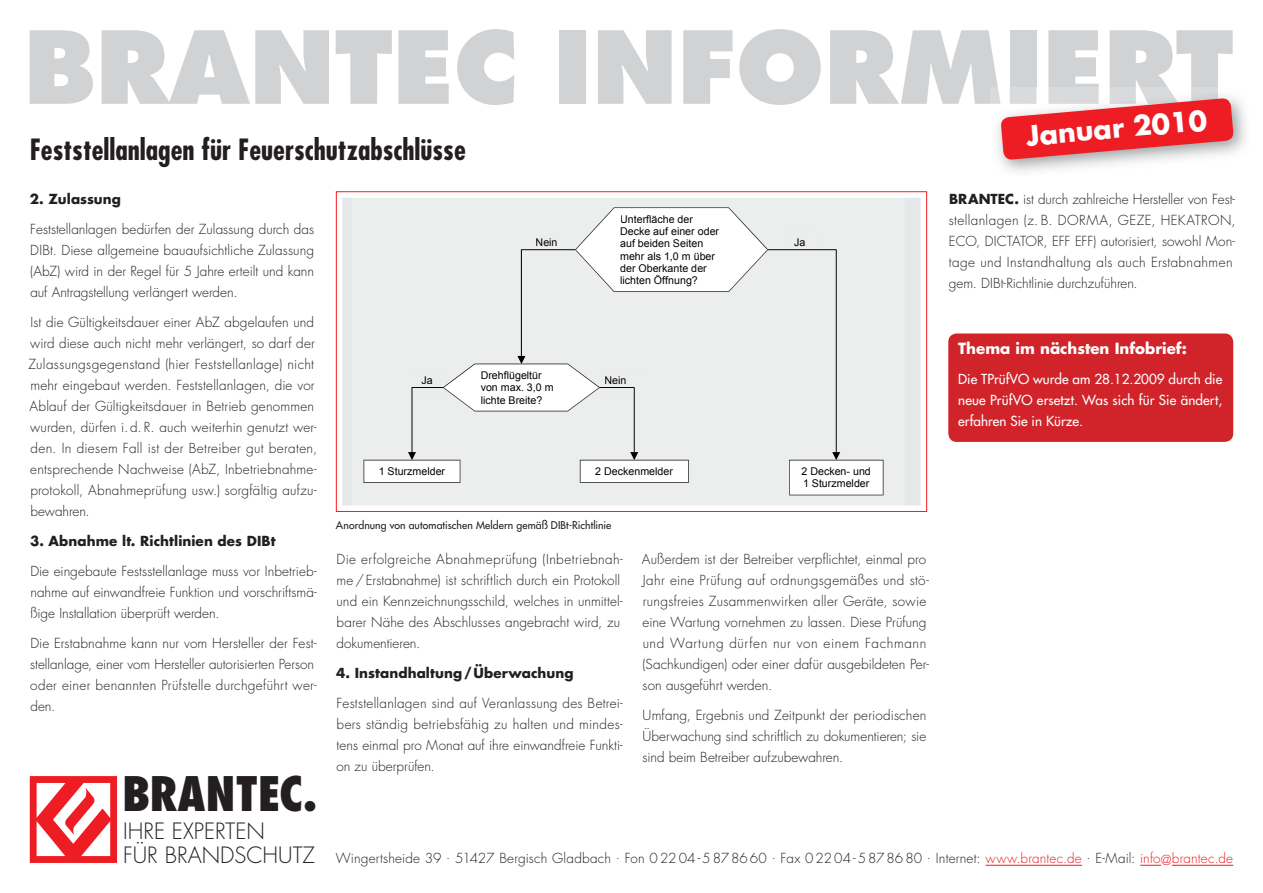
<style>
.page{position:relative;width:1263px;height:893px;background:#fff}
.page>*{position:absolute;margin:0;border:0;box-sizing:border-box;transform-origin:0 0}
.t1{font:800 97.5px "Futura";color:#d1d2d4}
.t2{font:800 condensed 46.35px "Futura";color:#231f20}
.t3{font:700 condensed 28.5px "Futura";color:#231f20}
.t4{font:700 27px "Futura";color:#fff}
.t5{font:300 21.9px "Futura";color:#231f20}
.t6{font:700 15px "Futura";color:#fff}
.t7{font:300 13.5px/21px "Futura";letter-spacing:.01em;color:#231f20}
.t8{font:13.5px/21px "Futura";letter-spacing:.01em;color:#fff;text-align:justify}
.t9{font:700 13.5px "Futura";letter-spacing:.005em;color:#231f20}
.t10{font:10.65px/12.3px "Arial";color:#010000}
.t11{font:10.5px "Futura";letter-spacing:.01em;color:#231f20}
.s1{font-weight:700}
.s2{font-size:21.9px}
.s3{color:#ee1d23}
</style>
<div class="page">
<div style="left:342px;top:198px;width:579px;height:308px;background:#e6e7e9"></div>
<svg style="left:30px;top:776px;width:87px;height:87px"></svg>
<hr style="left:986px;top:865px;width:96px;height:1px;background:#ee1d23">
<svg style="left:1140px;top:865px;width:21px;height:1px"></svg>
<hr style="left:1172px;top:865px;width:61px;height:1px;background:#ee1d23">
<img style="left:990px;top:88px;width:46px;height:16px">
<img style="left:1048px;top:88px;width:185px;height:10px">
<svg style="left:1000px;top:98px;width:234px;height:62px;background:#e95c61"></svg>
<div style="left:948px;top:333px;width:285px;height:109px;background:#d1232a;border-radius:9px"></div>
<div style="left:352px;top:198px;width:553px;height:307px;background:#eceded"></div>
<hr style="left:352px;top:505px;width:553px;height:3px;background:#fff">
<svg style="left:364px;top:207px;width:519px;height:288px"></svg>
<h1 class="t1" style="left:24px;top:7px;width:1211px">BRANTEC iNfoRmiERT</h1>
<h3 class="t4" style="left:1025px;top:117px;width:183px;rotate:-5deg">Januar 2010</h3>
<h3 class="t3" style="left:30px;top:131px;width:438px">Feststellanlagen für Feuerschutzabschlüsse</h3>
<p class="t9" style="left:30px;top:190px;width:93px">2. Zulassung</p>
<p class="t7" style="left:30px;top:219px;width:285px;text-align:justify">Feststellanlagen bedürfen der Zulassung durch das DIBt. Diese allgemeine bauaufsichtliche Zulassung (AbZ) wird in der Regel für 5 Jahre erteilt und kann auf Antragstellung verlängert werden.</p>
<p class="t7" style="left:28px;top:312px;width:290px">Ist die Gültigkeitsdauer einer AbZ abgelaufen und wird diese auch nicht mehr verlängert, so darf der Zulassungsgegenstand (hier Feststellanlage) nicht mehr eingebaut werden. Feststellanlagen, die vor Ablauf der Gültigkeitsdauer in Betrieb genommen wurden, dürfen i. d. R. auch weiterhin genutzt wer&shy;den. In diesem Fall ist der Betreiber gut beraten, entsprechende Nachweise (AbZ, Inbetriebnahme&shy;protokoll, Abnahmeprüfung usw.) sorgfältig aufzu&shy;bewahren.</p>
<p class="t9" style="left:30px;top:532px;width:247px">3. Abnahme lt. Richtlinien des DIBt</p>
<p class="t7" style="left:30px;top:561px;width:288px;text-align:justify">Die eingebaute Festsstellanlage muss vor Inbetrieb&shy;nahme auf einwandfreie Funktion und vorschriftsmä&shy;ßige Installation überprüft werden.</p>
<p class="t7" style="left:30px;top:633px;width:288px">Die Erstabnahme kann nur vom Hersteller der Fest&shy;stellanlage, einer vom Hersteller autorisierten Person oder einer benannten Prüfstelle durchgeführt wer&shy;den.</p>
<p class="t7" style="left:949px;top:189px;width:288px"><span class="s1">BRANTEC.</span> ist durch zahlreiche Hersteller von Fest&shy;stellanlagen (z. B. DORMA, GEZE, HEKATRON, ECO, DICTATOR, EFF EFF) autorisiert, sowohl Mon&shy;tage und Instandhaltung als auch Erstabnahmen gem. DIBt-Richtlinie durchzuführen.</p>
<p class="t10" style="left:620px;top:213px;width:100px">Unterfläche der<br>Decke auf einer oder auf beiden Seiten mehr als 1,0 m über der Oberkante der lichten Öffnung?</p>
<p class="t10" style="left:536px;top:237px;width:23px">Nein</p>
<p class="t10" style="left:794px;top:237px;width:13px">Ja</p>
<p class="t6" style="left:958px;top:338px;width:230px">Thema im nächsten Infobrief:</p>
<p class="t8" style="left:958px;top:368px;width:265px">Die TPrüfVO wurde am 28.12.2009 durch die neue PrüfVO ersetzt. Was sich für Sie ändert, erfahren Sie in Kürze.</p>
<p class="t10" style="left:481px;top:369px;width:74px">Drehflügeltür von max. 3,0 m lichte Breite?</p>
<p class="t10" style="left:422px;top:374px;width:13px">Ja</p>
<p class="t10" style="left:605px;top:374px;width:23px">Nein</p>
<p class="t10" style="left:379px;top:465px;width:68px">1 Sturzmelder</p>
<p class="t10" style="left:595px;top:465px;width:79px">2 Deckenmelder</p>
<p class="t10" style="left:801px;top:465px;width:71px">2 Decken- und<br>1 Sturzmelder</p>
<p class="t11" style="left:336px;top:518px;width:277px">Anordnung von automatischen Meldern gemäß DIBt-Richtlinie</p>
<p class="t7" style="left:336px;top:548px;width:288px">Die erfolgreiche Abnahmeprüfung (Inbetriebnah&shy;me / Erstabnahme) ist schriftlich durch ein Protokoll und ein Kennzeichnungsschild, welches in unmittel&shy;barer Nähe des Abschlusses angebracht wird, zu dokumentieren.</p>
<p class="t9" style="left:336px;top:663px;width:239px">4. Instandhaltung / Überwachung</p>
<p class="t7" style="left:336px;top:692px;width:288px;text-align:justify">Feststellanlagen sind auf Veranlassung des Betrei&shy;bers ständig betriebsfähig zu halten und mindes&shy;tens einmal pro Monat auf ihre einwandfreie Funkti&shy;on zu überprüfen.</p>
<p class="t7" style="left:642px;top:548px;width:288px">Außerdem ist der Betreiber verpflichtet, einmal pro Jahr eine Prüfung auf ordnungsgemäßes und stö&shy;rungsfreies Zusammenwirken aller Geräte, sowie eine Wartung vornehmen zu lassen. Diese Prüfung und Wartung dürfen nur von einem Fachmann (Sachkundigen) oder einer dafür ausgebildeten Per&shy;son ausgeführt werden.</p>
<p class="t7" style="left:643px;top:704px;width:285px;text-align:justify">Umfang, Ergebnis und Zeitpunkt der periodischen Überwachung sind schriftlich zu dokumentieren; sie sind beim Betreiber aufzubewahren.</p>
<h2 class="t2" style="left:122px;top:764px;width:196px">BRANTEC.</h2>
<h3 class="t5" style="left:123px;top:817px;width:143px">IHRE EXPERTEN</h3>
<p class="t7" style="left:123px;top:848px;width:1111px"><span class="s2">FÜR BRANDSCHUTZ</span> Wingertsheide 39 . 51427 Bergisch Gladbach . Fon 02204 - 5 878660 . Fax 02204 - 5 878680 . Internet: <span class="s3">www.brantec.de</span> . E-Mail: <span class="s3">info@brantec.de</span></p>
</div>
